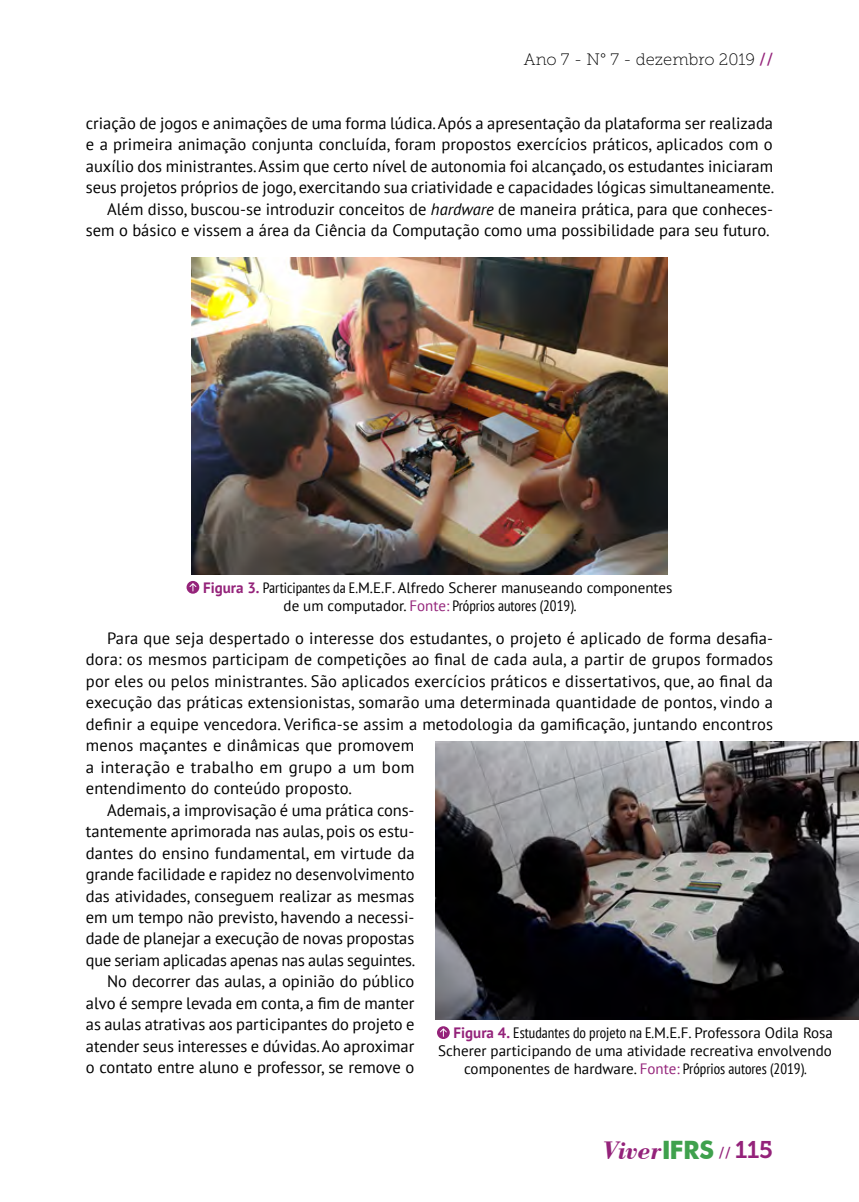
<style>
.page{position:relative;width:859px;height:1202px;background:#fff}
.page>*{position:absolute;margin:0;border:0;box-sizing:border-box;transform-origin:0 0}
.t1{font:italic 700 26.7px "Bodoni BT";color:#94227a}
.t2{font:16.5px/21.5px "PT Sans";color:#000;text-align:right}
.t3{font:16.5px "PT Sans";letter-spacing:.02em;color:#000}
.t4{font:16.5px "Museo Slab 100";color:#000}
.t5{font:15px/18px "PT Sans";color:#000}
.s1{font-family:"Museo Slab 500";color:#94237a}
.s2{font-style:italic}
.s3{font-weight:700;color:#94237a}
.s4{font-stretch:condensed}
.s5{color:#94237a}
.s6{font-family:"Futura BT";font-style:normal;font-size:25.35px;color:#3fa14d}
.s7{font-family:"Museo Slab 500";font-weight:400;font-style:normal;font-size:15px}
.s8{font-family:"Museo Slab 700";font-weight:400;font-style:normal;font-size:24px}
</style>
<div class="page">
<img style="left:191px;top:257px;width:476px;height:317px">
<svg style="left:186px;top:581px;width:13px;height:12px"></svg>
<svg style="left:189px;top:583px;width:7px;height:8px"></svg>
<img style="left:435px;top:741px;width:423px;height:278px">
<svg style="left:437px;top:1026px;width:12px;height:12px"></svg>
<svg style="left:439px;top:1028px;width:7px;height:8px"></svg>
<p class="t4" style="left:523px;top:51px;width:251px">Ano 7 - N° 7 - dezembro 2019 <span class="s1">//</span></p>
<p class="t2" style="left:86px;top:112px;width:689px">criação de jogos e animações de uma forma lúdica. Após a apresentação da plataforma ser realizada e a primeira animação conjunta concluída, foram propostos exercícios práticos, aplicados com o auxílio dos ministrantes. Assim que certo nível de autonomia foi alcançado, os estudantes iniciaram seus projetos próprios de jogo, exercitando sua criatividade e capacidades lógicas simultaneamente.<br>Além disso, buscou-se introduzir conceitos de <span class="s2">hardware</span> de maneira prática, para que conheces&shy;sem o básico e vissem a área da Ciência da Computação como uma possibilidade para seu futuro.</p>
<p class="t5" style="left:283px;top:578px;width:390px;text-indent:-80px"><span class="s3">Figura 3.</span> <span class="s4">Participantes da E.</span>M.E.F. Alfredo Scherer manuseando componentes de um computador. <span class="s5">Fonte:</span> <span class="s4">Próprios autores (2019).</span></p>
<p class="t2" style="left:107px;top:627px;width:667px">Para que seja despertado o interesse dos estudantes, o projeto é aplicado de forma desafia-</p>
<p class="t2" style="left:86px;top:648px;width:688px">dora: os mesmos participam de competições ao final de cada aula, a partir de grupos formados</p>
<p class="t2" style="left:86px;top:670px;width:688px">por eles ou pelos ministrantes. São aplicados exercícios práticos e dissertativos, que, ao final da</p>
<p class="t2" style="left:86px;top:691px;width:688px">execução das práticas extensionistas, somarão uma determinada quantidade de pontos, vindo a</p>
<p class="t2" style="left:86px;top:712px;width:688px">definir a equipe vencedora. Verifica-se assim a metodologia da gamificação, juntando encontros</p>
<p class="t2" style="left:86px;top:734px;width:330px">menos maçantes e dinâmicas que promovem</p>
<p class="t3" style="left:86px;top:756px;width:330px">a interação e trabalho em grupo a um bom</p>
<p class="t2" style="left:86px;top:777px;width:267px">entendimento do conteúdo proposto.</p>
<p class="t2" style="left:107px;top:798px;width:308px">Ademais, a improvisação é uma prática cons-</p>
<p class="t2" style="left:86px;top:820px;width:330px">tantemente aprimorada nas aulas, pois os estu-</p>
<p class="t2" style="left:86px;top:841px;width:330px">dantes do ensino fundamental, em virtude da</p>
<p class="t2" style="left:86px;top:863px;width:330px">grande facilidade e rapidez no desenvolvimento</p>
<p class="t2" style="left:86px;top:884px;width:330px">das atividades, conseguem realizar as mesmas</p>
<p class="t2" style="left:86px;top:905px;width:330px">em um tempo não previsto, havendo a necessi-</p>
<p class="t2" style="left:86px;top:927px;width:330px">dade de planejar a execução de novas propostas</p>
<p class="t2" style="left:86px;top:948px;width:331px">que seriam aplicadas apenas nas aulas seguintes.</p>
<p class="t2" style="left:107px;top:970px;width:308px">No decorrer das aulas, a opinião do público</p>
<p class="t2" style="left:86px;top:991px;width:330px">alvo é sempre levada em conta, a fim de manter</p>
<p class="t2" style="left:86px;top:1013px;width:330px">as aulas atrativas aos participantes do projeto e</p>
<p class="t2" style="left:86px;top:1034px;width:330px">atender seus interesses e dúvidas. Ao aproximar</p>
<p class="t2" style="left:86px;top:1056px;width:330px">o contato entre aluno e professor, se remove o</p>
<p class="t5" style="left:453px;top:1023px;width:381px"><span class="s3">Figura 4.</span> <span class="s4">Estudantes do projeto na E.</span>M.E.F. Professora Odila Rosa</p>
<p class="t5" style="left:438px;top:1041px;width:395px">Scherer participando de uma atividade recreativa envolvendo</p>
<p class="t5" style="left:464px;top:1059px;width:344px">componentes de hardware. <span class="s5">Fonte:</span> <span class="s4">Próprios autores (2019).</span></p>
<h1 class="t1" style="left:603px;top:1133px;width:171px">Viver<span class="s6">IFRS</span> <span class="s7">//</span> <span class="s8">115</span></h1>
</div>
